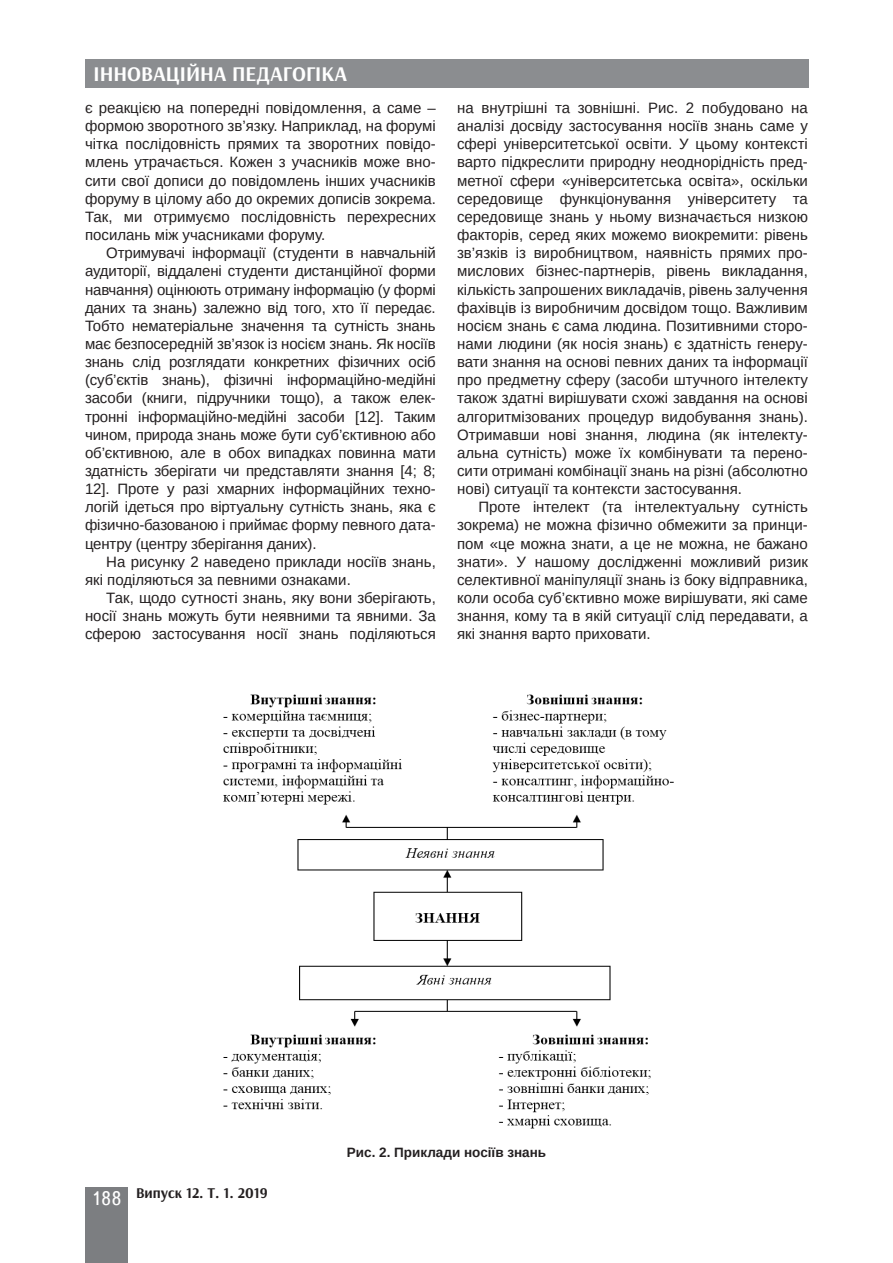
<style>
.page{position:relative;width:893px;height:1263px;background:#fff}
.page>*{position:absolute;margin:0;border:0;box-sizing:border-box;transform-origin:0 0}
.t1{font:700 21px "Arsenal";color:#fff}
.Текст_основной_GREP{font:15px/18.1px "Arimo";color:#231f20;text-align:justify}
.t2{font:700 15px "Arsenal";color:#231f20}
.Рисунок{font:700 13.5px "Arimo";color:#231f20}
.s1{font-family:"Ukrainian Text";font-weight:400;font-size:19.5px;color:#fff}
</style>
<div class="page">
<div style="left:85px;top:59px;width:723px;height:29px;background:#8b8d90"></div>
<div style="left:85px;top:1186px;width:43px;height:76px;background:#7c7e81"></div>
<img style="left:223px;top:694px;width:451px;height:435px">
<h1 class="t1" style="left:94px;top:61px;width:255px">ІННОВАЦІЙНА ПЕДАГОГІКА</h1>
<p class="Текст_основной_GREP" style="left:85px;top:99px;width:352px">є реакцією на попередні повідомлення, а саме – формою зворотного зв’язку. Наприклад, на форумі чітка послідовність прямих та зворотних повідо&shy;млень утрачається. Кожен з учасників може вно&shy;сити свої дописи до повідомлень інших учасників форуму в цілому або до окремих дописів зокрема.<br>Так, ми отримуємо послідовність перехресних посилань між учасниками форуму.</p>
<p class="Текст_основной_GREP" style="left:85px;top:244px;width:352px;text-indent:21px">Отримувачі інформації (студенти в навчальній аудиторії, віддалені студенти дистанційної форми навчання) оцінюють отриману інформацію (у формі даних та знань) залежно від того, хто її передає.<br>Тобто нематеріальне значення та сутність знань має безпосередній зв’язок із носієм знань. Як носіїв знань слід розглядати конкретних фізичних осіб (суб’єктів знань), фізичні інформаційно-медійні засоби (книги, підручники тощо), а також елек&shy;тронні інформаційно-медійні засоби [12]. Таким чином, природа знань може бути суб’єктивною або об’єктивною, але в обох випадках повинна мати здатність зберігати чи представляти знання [4; 8; 12]. Проте у разі хмарних інформаційних техно&shy;логій ідеться про віртуальну сутність знань, яка є фізично-базованою і приймає форму певного дата&shy;центру (центру зберігання даних).</p>
<p class="Текст_основной_GREP" style="left:85px;top:553px;width:352px;text-indent:21px">На рисунку 2 наведено приклади носіїв знань, які поділяються за певними ознаками.</p>
<p class="Текст_основной_GREP" style="left:85px;top:589px;width:352px;text-indent:21px">Так, щодо сутності знань, яку вони зберігають, носії знань можуть бути неявними та явними. За сферою застосування носії знань поділяються</p>
<p class="Текст_основной_GREP" style="left:457px;top:99px;width:352px">на внутрішні та зовнішні. Рис. 2 побудовано на аналізі досвіду застосування носіїв знань саме у сфері університетської освіти. У цьому контексті варто підкреслити природну неоднорідність пред&shy;метної сфери «університетська освіта», оскільки середовище функціонування університету та середовище знань у ньому визначається низкою факторів, серед яких можемо виокремити: рівень зв’язків із виробництвом, наявність прямих про&shy;мислових бізнес-партнерів, рівень викладання, кількість запрошених викладачів, рівень залучення фахівців із виробничим досвідом тощо. Важливим носієм знань є сама людина. Позитивними сторо&shy;нами людини (як носія знань) є здатність генеру&shy;вати знання на основі певних даних та інформації про предметну сферу (засоби штучного інтелекту також здатні вирішувати схожі завдання на основі алгоритмізованих процедур видобування знань).<br>Отримавши нові знання, людина (як інтелекту&shy;альна сутність) може їх комбінувати та перено&shy;сити отримані комбінації знань на різні (абсолютно нові) ситуації та контексти застосування.</p>
<p class="Текст_основной_GREP" style="left:457px;top:498px;width:352px;text-indent:21px">Проте інтелект (та інтелектуальну сутність зокрема) не можна фізично обмежити за принци&shy;пом «це можна знати, а це не можна, не бажано знати». У нашому дослідженні можливий ризик селективної маніпуляції знань із боку відправника, коли особа суб’єктивно може вирішувати, які саме знання, кому та в якій ситуації слід передавати, а які знання варто приховати.</p>
<p class="t2" style="left:91px;top:1183px;width:178px"><span class="s1">188</span> Випуск 12. Т. 1. 2019</p>
<p class="Рисунок" style="left:347px;top:1143px;width:201px">Рис. 2. Приклади носіїв знань</p>
</div>
